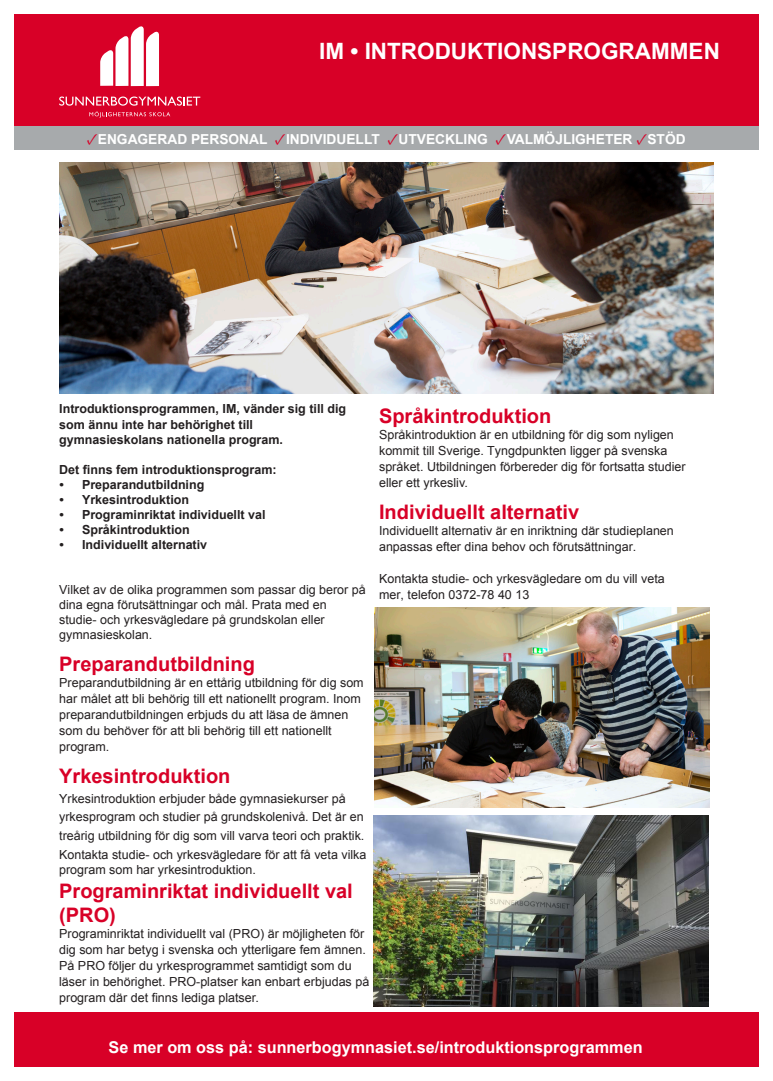
<style>
.page{position:relative;width:773px;height:1081px;background:#fff}
.page>*{position:absolute;margin:0;border:0;box-sizing:border-box;transform-origin:0 0}
.t1{font:700 22.5px "Arial";color:#fff}
.t2{font:700 20px/23.8px "Arial";color:#d80027}
.t3{font:700 16.25px "Arial";color:#fff}
.t4{font:700 13.75px "Arial";color:#fff}
.t5{font:12.5px/16px "Arial";color:#231f20}
.t6{font:700 12.5px/15.8px "Arial";color:#231f20}
.s1{font-family:"Minion Pro";font-weight:400;font-style:italic;font-size:16.25px;color:#d80027}
</style>
<div class="page">
<div style="left:14px;top:14px;width:744px;height:112px;background:#d80027"></div>
<div style="left:14px;top:1012px;width:744px;height:55px;background:#d80027"></div>
<svg style="left:100px;top:26px;width:59px;height:60px"></svg>
<svg style="left:59px;top:96px;width:141px;height:22px"></svg>
<div style="left:14px;top:126px;width:744px;height:23px;background:#a7aaac"></div>
<img style="left:59px;top:162px;width:654px;height:231px">
<img style="left:374px;top:608px;width:335px;height:199px">
<img style="left:374px;top:815px;width:334px;height:192px">
<p class="t1" style="left:319px;top:36px;width:402px">IM • INTRODUKTIONSPROGRAMMEN</p>
<p class="t4" style="left:87px;top:130px;width:600px"><span class="s1">✓</span>ENGAGERAD PERSONAL <span class="s1">✓</span>INDIVIDUELLT <span class="s1">✓</span>UTVECKLING <span class="s1">✓</span>VALMÖJLIGHETER <span class="s1">✓</span>STÖD</p>
<p class="t6" style="left:59px;top:401px;width:288px">Introduktionsprogrammen, IM, vänder sig till dig som ännu inte har behörighet till gymnasieskolans nationella program.</p>
<p class="t6" style="left:59px;top:462px;width:219px">Det finns fem introduktionsprogram:</p>
<p class="t6" style="left:60px;top:477px;width:146px">• Preparandutbildning</p>
<p class="t6" style="left:60px;top:492px;width:131px">• Yrkesintroduktion</p>
<p class="t6" style="left:60px;top:507px;width:207px">• Programinriktat individuellt val</p>
<p class="t6" style="left:60px;top:522px;width:132px">• Språkintroduktion</p>
<p class="t6" style="left:60px;top:537px;width:149px">• Individuellt alternativ</p>
<p class="t5" style="left:59px;top:582px;width:308px;line-height:15px">Vilket av de olika programmen som passar dig beror på dina egna förutsättningar och mål. Prata med en studie- och yrkesvägledare på grundskolan eller gymnasieskolan.</p>
<p class="t2" style="left:59px;top:653px;width:197px">Preparandutbildning</p>
<p class="t5" style="left:59px;top:675px;width:306px">Preparandutbildning är en ettårig utbildning för dig som har målet att bli behörig till ett nationellt program. Inom preparandutbildningen erbjuds du att läsa de ämnen som du behöver för att bli behörig till ett nationellt program.</p>
<p class="t2" style="left:59px;top:765px;width:173px">Yrkesintroduktion</p>
<p class="t5" style="left:59px;top:789px;width:309px;line-height:18.6px">Yrkesintroduktion erbjuder både gymnasiekurser på yrkesprogram och studier på grundskolenivå. Det är en treårig utbildning för dig som vill varva teori och praktik.<br>Kontakta studie- och yrkesvägledare för att få veta vilka</p>
<p class="t5" style="left:59px;top:861px;width:198px">program som har yrkesintroduktion.</p>
<p class="t2" style="left:59px;top:880px;width:295px">Programinriktat individuellt val (PRO)</p>
<p class="t5" style="left:59px;top:925px;width:311px">Programinriktat individuellt val (PRO) är möjligheten för dig som har betyg i svenska och ytterligare fem ämnen.<br>På PRO följer du yrkesprogrammet samtidigt som du läser in behörighet. PRO-platser kan enbart erbjudas på program där det finns lediga platser.</p>
<p class="t2" style="left:379px;top:405px;width:174px">Språkintroduktion</p>
<p class="t5" style="left:379px;top:427px;width:308px">Språkintroduktion är en utbildning för dig som nyligen kommit till Sverige. Tyngdpunkten ligger på svenska språket. Utbildningen förbereder dig för fortsatta studier eller ett yrkesliv.</p>
<p class="t2" style="left:379px;top:501px;width:202px">Individuellt alternativ</p>
<p class="t5" style="left:379px;top:523px;width:296px">Individuellt alternativ är en inriktning där studieplanen anpassas efter dina behov och förutsättningar.</p>
<p class="t5" style="left:379px;top:571px;width:287px">Kontakta studie- och yrkesvägledare om du vill veta mer, telefon 0372-78 40 13</p>
<p class="t3" style="left:109px;top:1036px;width:535px">Se mer om oss på: sunnerbogymnasiet.se/introduktionsprogrammen</p>
</div>
